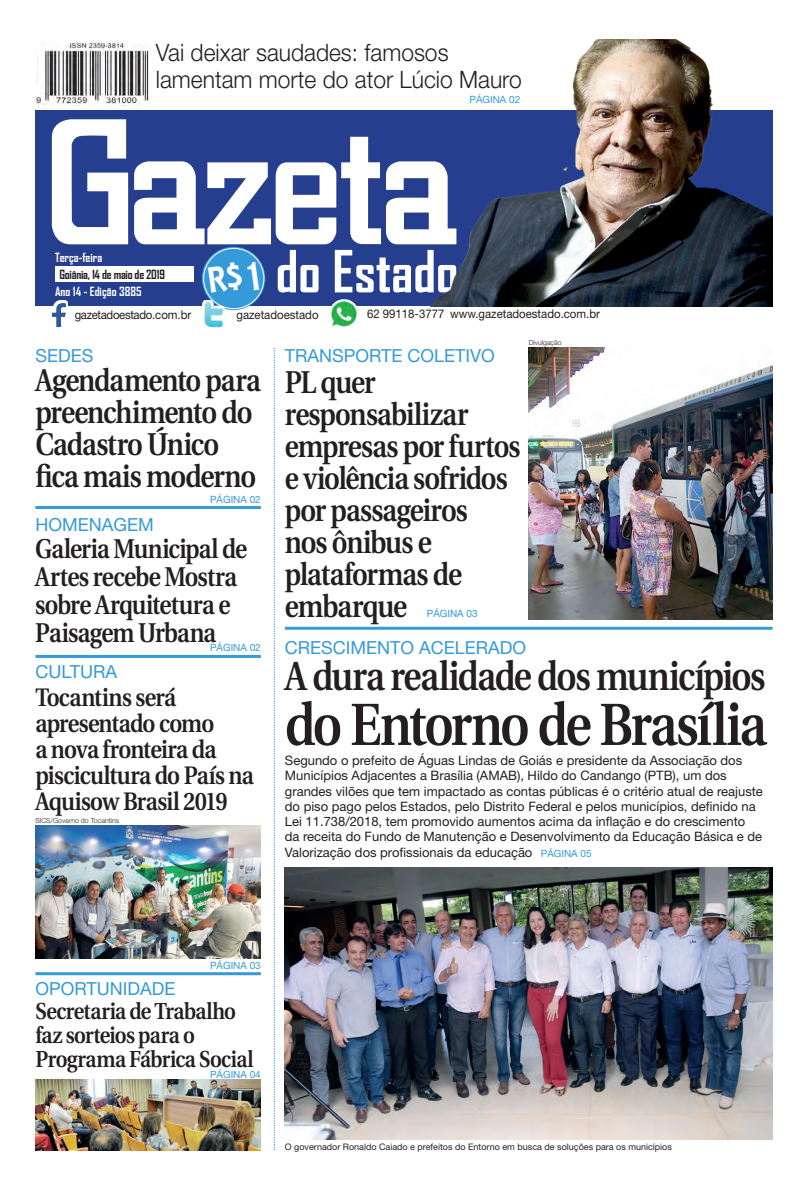
<style>
.page{position:relative;width:808px;height:1191px;background:#fff}
.page>*{position:absolute;margin:0;border:0;box-sizing:border-box;transform-origin:0 0}
.Manchete{font:600 59.4px "Utopia";letter-spacing:-.05em;color:#231f20;scale:.85 1}
.t1{font:700 55.6px "Agency FB";color:#fff}
.Manchete-2{font:600 40.7px "Utopia";letter-spacing:-.04em;color:#231f20;scale:.85 1}
.Manchete-3{font:600 31.5px/32.1px "Utopia";letter-spacing:-.035em;color:#231f20;scale:.86 1}
.Manchete-4{font:600 27.1px/28.1px "Utopia";letter-spacing:-.035em;color:#231f20;scale:.86 1}
.Manchete-5{font:600 25.3px/26px "Utopia";letter-spacing:-.03em;color:#231f20;scale:.88 1}
.t2{font:300 24px/27px "Helvetica Neue";color:#231f20;scale:.95 1}
.Manchete-6{font:600 23.1px/24px "Utopia";letter-spacing:-.03em;color:#231f20;scale:.88 1}
.Retranca{font:18px "Helvetica Neue";color:#349ada}
.Legenda{font:13px/15.3px "Helvetica Neue";color:#231f20}
.t3{font:700 12.1px "Agency FB";color:#fff}
.t4{font:700 12.1px "Agency FB";letter-spacing:-.02em;color:#231f20}
.t5{font:12px "Helvetica Neue";color:#231f20;scale:.95 1}
.t6{font:12px "Helvetica Neue";letter-spacing:-.03em;color:#231f20;scale:.95 1}
.Retranca-2{font:10px "Helvetica Neue";color:#349ada}
.Legenda-2{font:9px "Helvetica Neue";color:#231f20}
.Crédito_Fotógrafo{font:300 7px "Helvetica Neue";color:#231f20}
</style>
<div class="page">
<div style="left:35px;top:110px;width:737px;height:196px;background:#253f8e"></div>
<svg style="left:52px;top:119px;width:76px;height:125px"></svg>
<svg style="left:134px;top:161px;width:185px;height:83px"></svg>
<div style="left:55px;top:266px;width:138px;height:15px;background:#fff"></div>
<svg style="left:202px;top:247px;width:63px;height:63px"></svg>
<div style="left:203px;top:248px;width:61px;height:61px;border:1px solid #fff;border-radius:50%"></div>
<svg style="left:55px;top:300px;width:13px;height:27px"></svg>
<img style="left:52px;top:303px;width:13px;height:23px">
<img style="left:35px;top:43px;width:113px;height:63px">
<img style="left:319px;top:40px;width:453px;height:266px">
<img style="left:202px;top:300px;width:23px;height:29px">
<img style="left:329px;top:299px;width:30px;height:28px">
<svg style="left:274px;top:348px;width:1px;height:802px"></svg>
<hr style="left:285px;top:627px;width:487px;height:3px;background:#349ada">
<hr style="left:35px;top:506px;width:226px;height:3px;background:#349ada">
<hr style="left:35px;top:655px;width:226px;height:3px;background:#349ada">
<hr style="left:35px;top:972px;width:226px;height:3px;background:#349ada">
<img style="left:285px;top:867px;width:487px;height:272px">
<img style="left:529px;top:348px;width:243px;height:271px">
<img style="left:35px;top:825px;width:226px;height:133px">
<img style="left:35px;top:1079px;width:226px;height:71px">
<div style="left:208px;top:262px;width:51px;height:31px;background:#349ada"></div>
<p class="t2" style="left:156px;top:39px;width:387px">Vai deixar saudades: famosos lamentam morte do ator Lúcio Mauro</p>
<p class="Retranca-2" style="left:470px;top:93px;width:52px">PÁGINA 02</p>
<p class="t3" style="left:55px;top:250px;width:49px">Terça-feira</p>
<p class="t4" style="left:59px;top:267px;width:107px">Goiânia, 14 de maio de 2019</p>
<p class="t3" style="left:55px;top:283px;width:88px">Ano 14 - Edição 3885</p>
<p class="t6" style="left:75px;top:307px;width:124px">gazetadoestado.com.br</p>
<p class="t1" style="left:276px;top:237px;width:184px">do Estado</p>
<p class="t5" style="left:236px;top:308px;width:88px">gazetadoestado</p>
<p class="t5" style="left:367px;top:307px;width:83px">62 99118-3777</p>
<p class="t5" style="left:450px;top:307px;width:159px">www.gazetadoestado.com.br</p>
<p class="Crédito_Fotógrafo" style="left:529px;top:338px;width:35px">Divulgação</p>
<p class="Retranca" style="left:35px;top:345px;width:59px">SEDES</p>
<p class="Manchete-3" style="left:35px;top:364px;width:264px">Agendamento para preenchimento do<br>Cadastro Único fica mais moderno</p>
<p class="Retranca-2" style="left:210px;top:493px;width:52px">PÁGINA 02</p>
<p class="Retranca" style="left:35px;top:514px;width:120px">HOMENAGEM</p>
<p class="Manchete-4" style="left:35px;top:535px;width:248px">Galeria Municipal de<br>Artes recebe Mostra sobre Arquitetura e<br>Paisagem Urbana</p>
<p class="Retranca" style="left:35px;top:661px;width:83px">CULTURA</p>
<p class="Manchete-5" style="left:35px;top:685px;width:250px">Tocantins será apresentado como<br>a nova fronteira da piscicultura do País na<br>Aquisow Brasil 2019</p>
<p class="Crédito_Fotógrafo" style="left:35px;top:816px;width:85px">SICS/Governo do Tocantins</p>
<p class="Retranca-2" style="left:210px;top:642px;width:52px">PÁGINA 02</p>
<p class="Retranca" style="left:285px;top:345px;width:212px">TRANSPORTE COLETIVO</p>
<p class="Manchete-3" style="left:285px;top:366px;width:276px">PL quer responsabilizar empresas por furtos e violência sofridos por passageiros<br>nos ônibus e plataformas de embarque</p>
<p class="Retranca-2" style="left:427px;top:607px;width:52px">PÁGINA 03</p>
<p class="Retranca" style="left:285px;top:636px;width:243px">CRESCIMENTO ACELERADO</p>
<p class="Manchete-2" style="left:285px;top:653px;width:567px">A dura realidade dos municípios</p>
<p class="Manchete" style="left:285px;top:691px;width:569px">do Entorno de Brasília</p>
<p class="Legenda" style="left:285px;top:752px;width:479px">Segundo o prefeito de Águas Lindas de Goiás e presidente da Associação dos Municípios Adjacentes a Brasília (AMAB), Hildo do Candango (PTB), um dos grandes vilões que tem impactado as contas públicas é o critério atual de reajuste do piso pago pelos Estados, pelo Distrito Federal e pelos municípios, definido na Lei 11.738/2018, tem promovido aumentos acima da inflação e do crescimento da receita do Fundo de Manutenção e Desenvolvimento da Educação Básica e de Valorização dos profissionais da educação</p>
<p class="Retranca-2" style="left:541px;top:847px;width:52px">PÁGINA 05</p>
<p class="Retranca" style="left:35px;top:977px;width:142px">OPORTUNIDADE</p>
<p class="Retranca-2" style="left:210px;top:959px;width:52px">PÁGINA 03</p>
<p class="Manchete-6" style="left:35px;top:999px;width:249px">Secretaria de Trabalho faz sorteios para o<br>Programa Fábrica Social</p>
<p class="Retranca-2" style="left:210px;top:1068px;width:52px">PÁGINA 04</p>
<p class="Legenda-2" style="left:285px;top:1141px;width:388px">O governador Ronaldo Caiado e prefeitos do Entorno em busca de soluções para os municípios</p>
</div>
